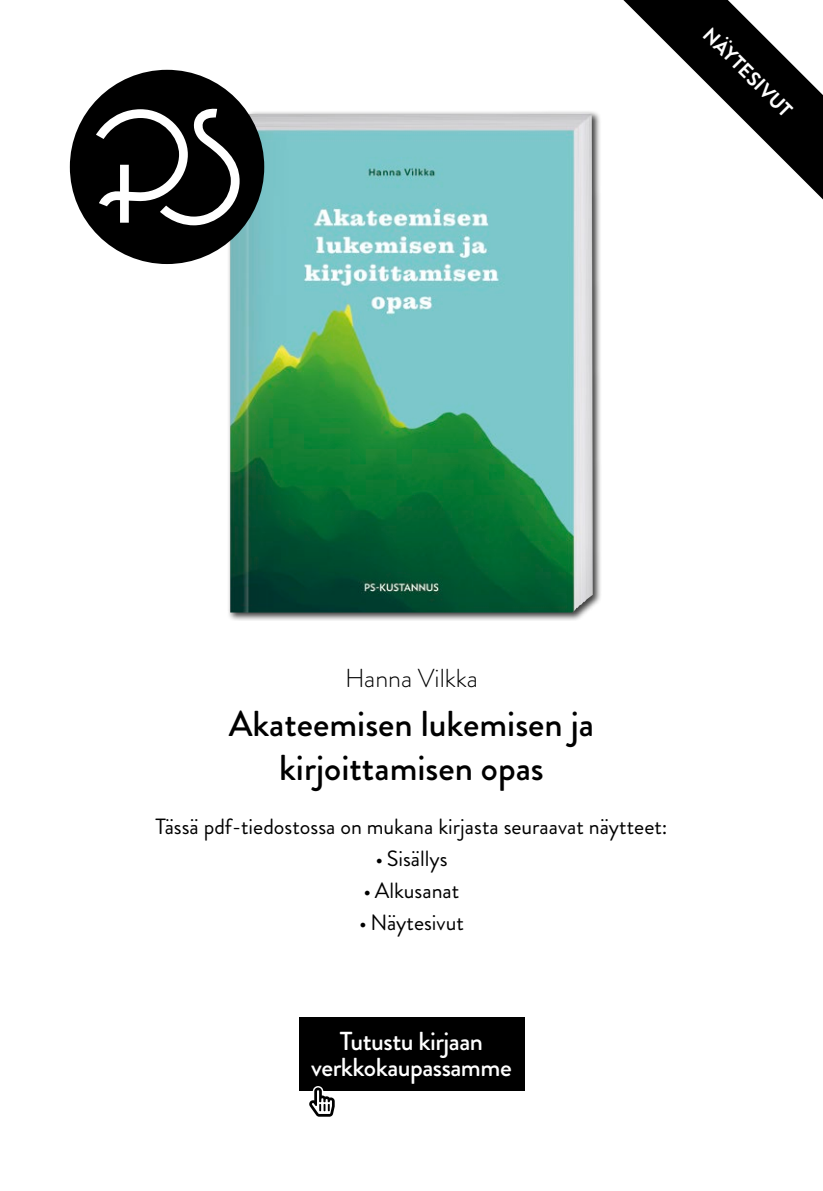
<style>
.page{position:relative;width:823px;height:1191px;background:#fff}
.page>*{position:absolute;margin:0;border:0;box-sizing:border-box;transform-origin:0 0}
.teoksen_nimi{font:500 36px/43.2px "Brandon Grotesque";color:#000;text-align:center}
.t1{font:500 26px/26px "Brandon Grotesque";letter-spacing:-.02em;color:#fff;text-align:center}
.tekijä_t{font:300 26px "Brandon Grotesque";color:#000}
.Tässä_pdf_ssä_mukana{font:22px "Brandon Grotesque";color:#000}
.t2{font:700 20px "Brandon Grotesque";color:#fff}
</style>
<div class="page">
<div style="left:227px;top:110px;width:374px;height:511px;background:#000;opacity:.75"></div>
<img style="left:230px;top:113px;width:362px;height:499px">
<div style="left:299px;top:1017px;width:225px;height:73px;background:#000"></div>
<svg style="left:305px;top:1086px;width:33px;height:31px"></svg>
<svg style="left:623px;top:0;width:199px;height:199px"></svg>
<svg style="left:70px;top:70px;width:194px;height:194px"></svg>
<p class="t2" style="left:715px;top:21px;width:118px;rotate:45deg">NÄYTESIVUT</p>
<p class="tekijä_t" style="left:345px;top:660px;width:134px">Hanna Vilkka</p>
<p class="teoksen_nimi" style="left:229px;top:703px;width:366px">Akateemisen lukemisen ja kirjoittamisen opas</p>
<p class="Tässä_pdf_ssä_mukana" style="left:155px;top:811px;width:513px">Tässä pdf-tiedostossa on mukana kirjasta seuraavat näytteet:</p>
<p class="Tässä_pdf_ssä_mukana" style="left:375px;top:843px;width:74px">• Sisällys</p>
<p class="Tässä_pdf_ssä_mukana" style="left:363px;top:875px;width:97px">• Alkusanat</p>
<p class="Tässä_pdf_ssä_mukana" style="left:359px;top:907px;width:106px">• Näytesivut</p>
<p class="t1" style="left:311px;top:1028px;width:202px">Tutustu kirjaan verkkokaupassamme</p>
</div>
